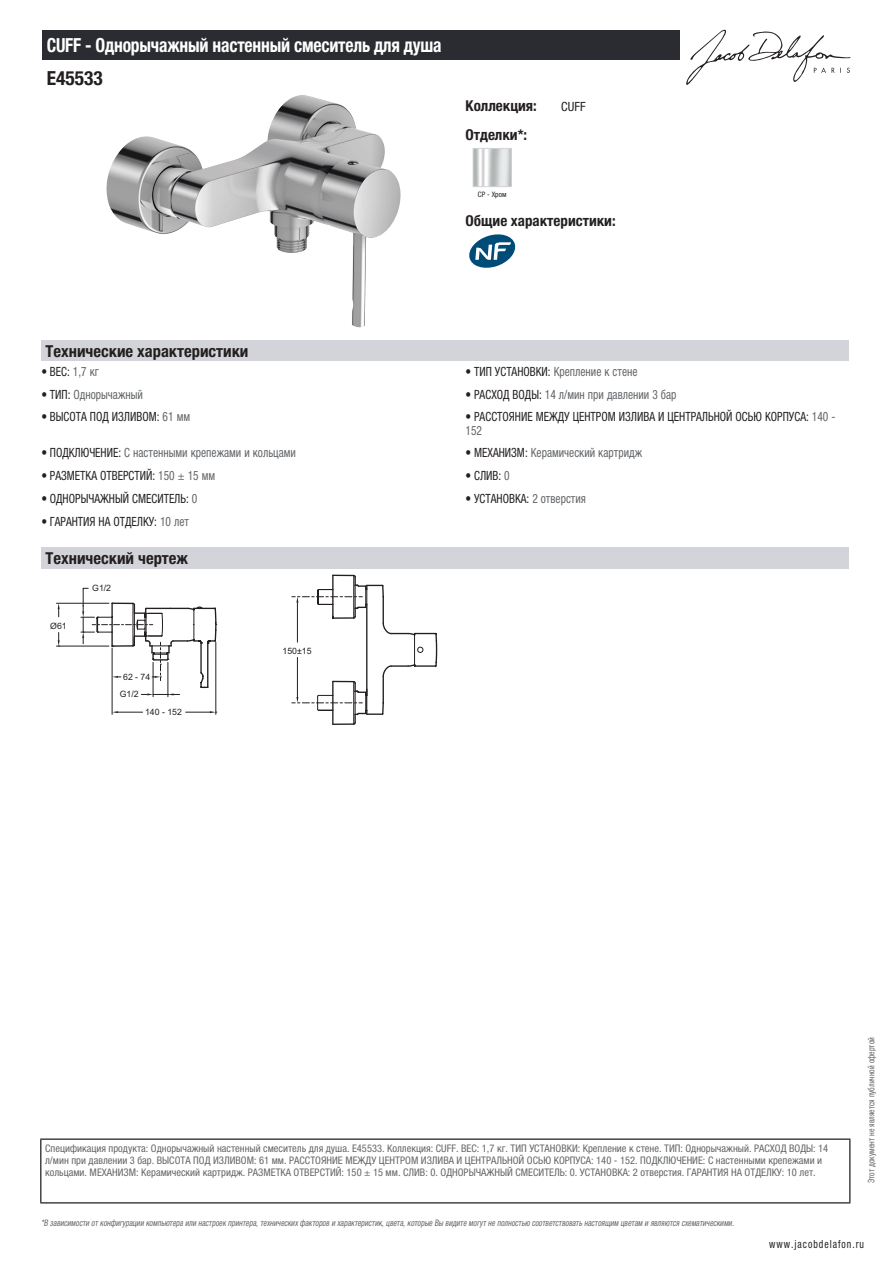
<style>
.page{position:relative;width:893px;height:1263px;background:#fff}
.page>*{position:absolute;margin:0;border:0;box-sizing:border-box;transform-origin:0 0}
.t1{font:700 condensed 19.5px "Helvetica Neue LTCYR";letter-spacing:-.01em;color:#fff;scale:.9 1}
.t2{font:700 condensed 19.5px "Helvetica Neue LTCYR";color:#231f20}
.t3{font:700 condensed 16.5px "Helvetica Neue LTCYR";color:#231f20}
.t4{font:700 condensed 15px "Helvetica Neue LTCYR";color:#231f20}
.t5{font:condensed 12.75px/13.5px "Helvetica Neue LTCYR";color:#231f20;scale:.9 1}
.t6{font:condensed 12.75px "Helvetica Neue LTCYR";color:#626568;scale:.9 1}
.t7{font:condensed 12.75px "Helvetica Neue LTCYR";color:#231f20}
.t8{font:condensed 11.25px "Helvetica Neue LTCYR";letter-spacing:.1em;color:#231f20;scale:.87 1}
.t9{font:condensed 10.5px/12px "Helvetica Neue LTCYR";color:#626568}
.t10{font:italic condensed 9px "Helvetica Neue LTCYR";color:#626568;scale:.87 1}
.t11{font:condensed 9px "Helvetica Neue LTCYR";color:#626568;scale:.87 1}
.t12{font:8.7px "Arial";color:#231f20}
.t13{font:condensed 7.5px "Helvetica Neue LTCYR";color:#231f20}
.s1{color:#626568}
.s2{color:#231f20}
</style>
<div class="page">
<svg style="left:686px;top:30px;width:164px;height:55px"></svg>
<img style="left:106px;top:95px;width:247px;height:196px">
<img style="left:475px;top:150px;width:35px;height:35px">
<div style="left:473px;top:148px;width:39px;height:39px;border:1px solid #d3d4da"></div>
<svg style="left:469px;top:234px;width:46px;height:34px"></svg>
<div style="left:41px;top:340px;width:808px;height:22px;background:#d3d4da"></div>
<div style="left:41px;top:547px;width:808px;height:21px;background:#d3d4da"></div>
<hr style="left:56px;top:603px;width:53px;height:1px;background:#231f20">
<hr style="left:56px;top:646px;width:53px;height:1px;background:#231f20">
<svg style="left:58px;top:603px;width:2px;height:14px"></svg>
<svg style="left:58px;top:632px;width:2px;height:15px"></svg>
<svg style="left:81px;top:575px;width:356px;height:150px"></svg>
<div style="left:43px;top:30px;width:637px;height:30px;background:#2a2c32"></div>
<hr style="left:40px;top:1138px;width:810px;height:2px;background:#040503">
<hr style="left:40px;top:1140px;width:1px;height:62px;background:#040503">
<hr style="left:849px;top:1140px;width:1px;height:62px;background:#040503">
<hr style="left:40px;top:1202px;width:810px;height:1px;background:#040503">
<h1 class="t1" style="left:47px;top:34px;width:440px">CUFF - Однорычажный настенный смеситель для душа</h1>
<h1 class="t2" style="left:47px;top:67px;width:58px">E45533</h1>
<h3 class="t4" style="left:466px;top:97px;width:73px">Коллекция:</h3>
<p class="t7" style="left:561px;top:99px;width:26px">CUFF</p>
<h3 class="t4" style="left:466px;top:126px;width:63px">Отделки*:</h3>
<p class="t13" style="left:478px;top:190px;width:30px">CP - Хром</p>
<h3 class="t4" style="left:466px;top:212px;width:152px">Общие характеристики:</h3>
<h2 class="t3" style="left:46px;top:342px;width:204px">Технические характеристики</h2>
<p class="t5" style="left:41px;top:365px;width:65px">• ВЕС: <span class="s1">1,7 кг</span></p>
<p class="t6" style="left:466px;top:364px;width:193px"><span class="s2">• ТИП УСТАНОВКИ:</span> Крепление к стене</p>
<p class="t6" style="left:41px;top:387px;width:114px"><span class="s2">• ТИП:</span> Однорычажный</p>
<p class="t6" style="left:466px;top:387px;width:236px"><span class="s2">• РАСХОД ВОДЫ:</span> 14 л/мин при давлении 3 бар</p>
<p class="t5" style="left:41px;top:410px;width:167px">• ВЫСОТА ПОД ИЗЛИВОМ: <span class="s1">61 мм</span></p>
<p class="t5" style="left:466px;top:410px;width:412px">• РАССТОЯНИЕ МЕЖДУ ЦЕНТРОМ ИЗЛИВА И ЦЕНТРАЛЬНОЙ ОСЬЮ КОРПУСА: <span class="s1">140 -<br>152</span></p>
<p class="t6" style="left:41px;top:446px;width:284px"><span class="s2">• ПОДКЛЮЧЕНИЕ:</span> С настенными крепежами и кольцами</p>
<p class="t6" style="left:466px;top:446px;width:198px"><span class="s2">• МЕХАНИЗМ:</span> Керамический картридж</p>
<p class="t5" style="left:41px;top:469px;width:195px">• РАЗМЕТКА ОТВЕРСТИЙ: <span class="s1">150 ± 15 мм</span></p>
<p class="t5" style="left:466px;top:469px;width:51px">• СЛИВ: <span class="s1">0</span></p>
<p class="t5" style="left:41px;top:492px;width:175px">• ОДНОРЫЧАЖНЫЙ СМЕСИТЕЛЬ: <span class="s1">0</span></p>
<p class="t5" style="left:466px;top:492px;width:135px">• УСТАНОВКА: <span class="s1">2 отверстия</span></p>
<p class="t5" style="left:41px;top:514px;width:166px">• ГАРАНТИЯ НА ОТДЕЛКУ: <span class="s1">10 лет</span></p>
<h2 class="t3" style="left:46px;top:549px;width:144px">Технический чертеж</h2>
<p class="t12" style="left:50px;top:620px;width:18px">Ø61</p>
<p class="t12" style="left:92px;top:582px;width:20px">G1/2</p>
<p class="t12" style="left:123px;top:671px;width:29px">62 - 74</p>
<p class="t12" style="left:120px;top:689px;width:20px">G1/2</p>
<p class="t12" style="left:145px;top:706px;width:38px">140 - 152</p>
<p class="t12" style="left:283px;top:645px;width:31px">150±15</p>
<p class="t9" style="left:45px;top:1142px;width:785px">Спецификация продукта: Однорычажный настенный смеситель для душа. E45533. Коллекция: CUFF. ВЕС: 1,7 кг. ТИП УСТАНОВКИ: Крепление к стене. ТИП: Однорычажный. РАСХОД ВОДЫ: 14 л/мин при давлении 3 бар. ВЫСОТА ПОД ИЗЛИВОМ: 61 мм. РАССТОЯНИЕ МЕЖДУ ЦЕНТРОМ ИЗЛИВА И ЦЕНТРАЛЬНОЙ ОСЬЮ КОРПУСА: 140 - 152. ПОДКЛЮЧЕНИЕ: С настенными крепежами и кольцами. МЕХАНИЗМ: Керамический картридж. РАЗМЕТКА ОТВЕРСТИЙ: 150 ± 15 мм. СЛИВ: 0. ОДНОРЫЧАЖНЫЙ СМЕСИТЕЛЬ: 0. УСТАНОВКА: 2 отверстия. ГАРАНТИЯ НА ОТДЕЛКУ: 10 лет.</p>
<p class="t10" style="left:41px;top:1218px;width:800px">*В зависимости отконфигурации компьютера или настроек принтера,техническихфакторов и характеристик,цвета,которые Вы видите могутне полностью соответствоватьнастоящим цветам и являются схематическими.</p>
<p class="t11" style="left:866px;top:1183px;width:169px;rotate:-90deg">Этот документ не является публичной офертой</p>
<p class="t8" style="left:769px;top:1237px;width:110px">www.jacobdelafon.ru</p>
</div>
